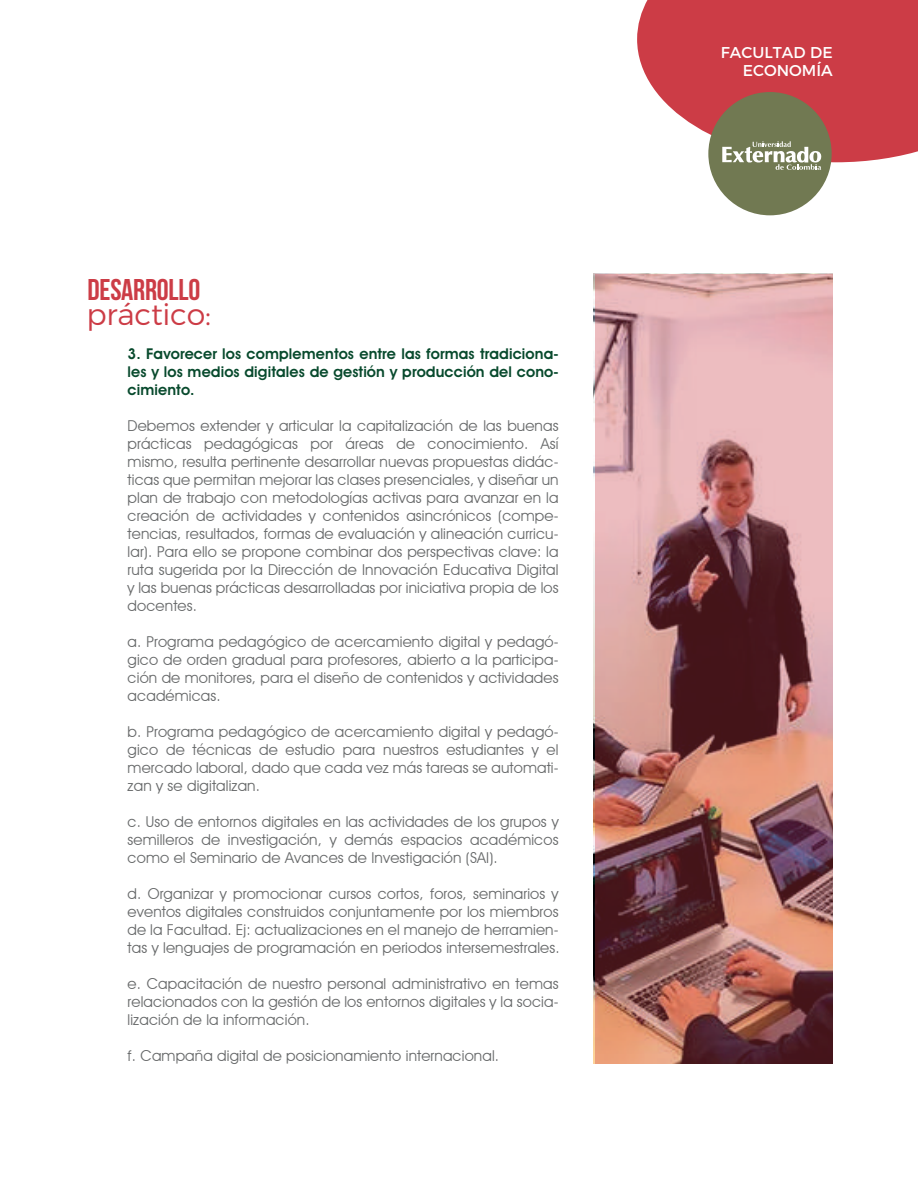
<style>
.page{position:relative;width:918px;height:1188px;background:#fff}
.page>*{position:absolute;margin:0;border:0;box-sizing:border-box;transform-origin:0 0}
.t1{font:700 30px "Bebas Neue";letter-spacing:-.01em;color:#cc3c46}
.t2{font:300 30px "Montserrat";letter-spacing:-.01em;color:#cc3c46}
.t3{font:15.75px/18.8px "Montserrat";color:#fff;text-align:right}
.t4{font:15px/18px "Avant Garde IT Cby BT";letter-spacing:.01em;color:#67696a;text-align:justify}
.t5{font:600 15px/18px "Avant Garde IT Cby BT";letter-spacing:.01em;color:#084a2d;text-align:justify}
</style>
<div class="page">
<img style="left:595px;top:274px;width:237px;height:790px">
<svg style="left:637px;top:0;width:281px;height:162px;background:#d2535b"></svg>
<div style="left:708px;top:92px;width:124px;height:123px;background:#717952;border-radius:50%"></div>
<svg style="left:722px;top:141px;width:99px;height:29px"></svg>
<h1 class="t1" style="left:88px;top:273px;width:114px">DESARROLLO</h1>
<h1 class="t2" style="left:86px;top:291px;width:126px">práctico:</h1>
<p class="t5" style="left:128px;top:344px;width:433px">3. Favorecer los complementos entre las formas tradiciona&shy;les y los medios digitales de gestión y producción del cono&shy;cimiento.</p>
<p class="t4" style="left:128px;top:416px;width:433px">Debemos extender y articular la capitalización de las buenas prácticas pedagógicas por áreas de conocimiento. Así mismo, resulta pertinente desarrollar nuevas propuestas didác&shy;ticas que permitan mejorar las clases presenciales, y diseñar un plan de trabajo con metodologías activas para avanzar en la creación de actividades y contenidos asincrónicos (compe&shy;tencias, resultados, formas de evaluación y alineación curricu&shy;lar). Para ello se propone combinar dos perspectivas clave: la ruta sugerida por la Dirección de Innovación Educativa Digital y las buenas prácticas desarrolladas por iniciativa propia de los docentes.</p>
<p class="t4" style="left:128px;top:632px;width:433px">a. Programa pedagógico de acercamiento digital y pedagó&shy;gico de orden gradual para profesores, abierto a la participa&shy;ción de monitores, para el diseño de contenidos y actividades académicas.</p>
<p class="t4" style="left:128px;top:722px;width:433px">b. Programa pedagógico de acercamiento digital y pedagó&shy;gico de técnicas de estudio para nuestros estudiantes y el mercado laboral, dado que cada vez más tareas se automati&shy;zan y se digitalizan.</p>
<p class="t4" style="left:128px;top:812px;width:432px">c. Uso de entornos digitales en las actividades de los grupos y semilleros de investigación, y demás espacios académicos como el Seminario de Avances de Investigación (SAI).</p>
<p class="t4" style="left:128px;top:884px;width:434px">d. Organizar y promocionar cursos cortos, foros, seminarios y eventos digitales construidos conjuntamente por los miembros de la Facultad. Ej: actualizaciones en el manejo de herramien&shy;tas y lenguajes de programación en periodos intersemestrales.</p>
<p class="t4" style="left:128px;top:974px;width:432px">e. Capacitación de nuestro personal administrativo en temas relacionados con la gestión de los entornos digitales y la socia&shy;lización de la información.</p>
<p class="t4" style="left:128px;top:1046px;width:373px">f. Campaña digital de posicionamiento internacional.</p>
<p class="t3" style="left:721px;top:41px;width:113px">FACULTAD DE<br>ECONOMÍA</p>
</div>
